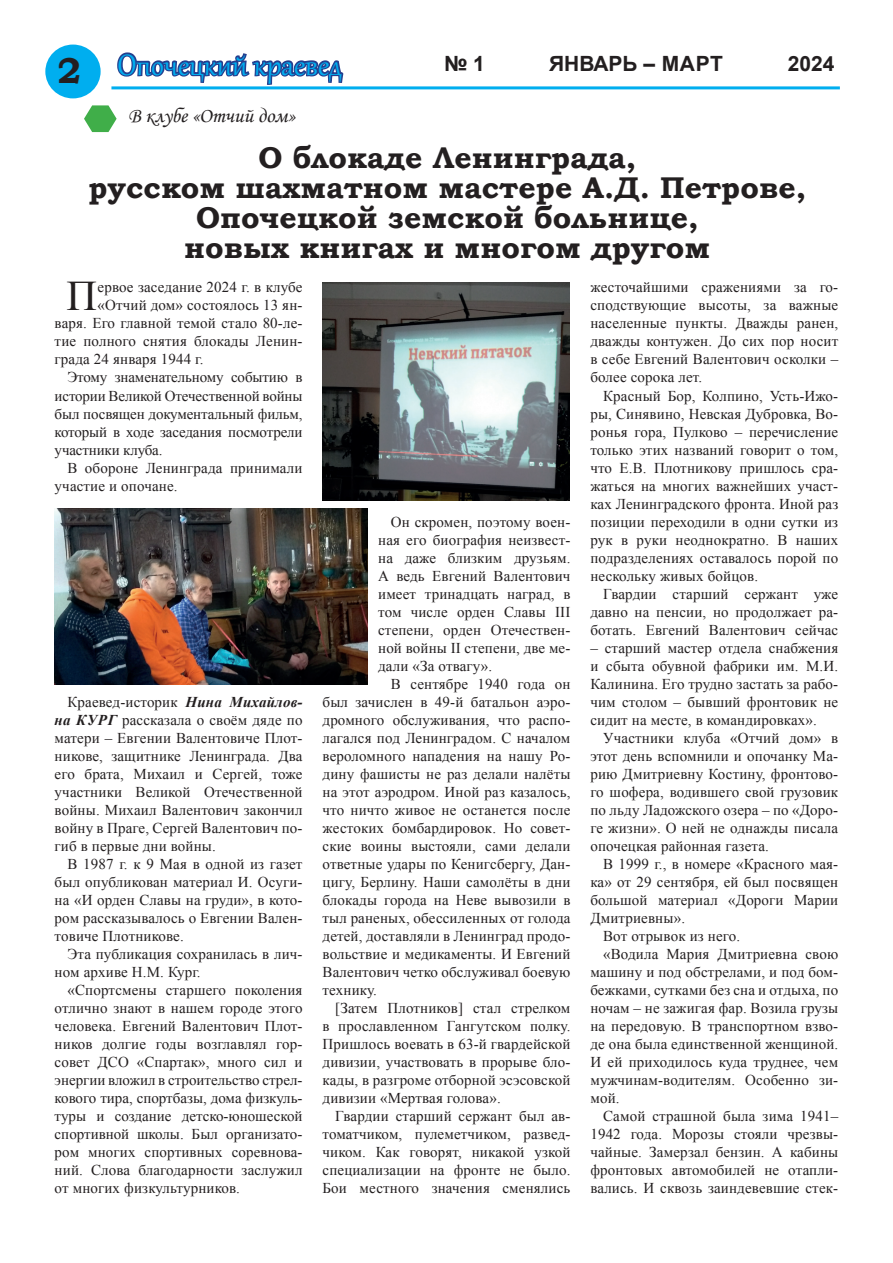
<style>
.page{position:relative;width:893px;height:1263px;background:#fff}
.page>*{position:absolute;margin:0;border:0;box-sizing:border-box;transform-origin:0 0}
.t1{font:42.15px "Times New Roman";color:#231f20}
.t2{font:36px "Gabriola";color:#00aeef}
.t3{font:700 36px "Bookman Old Style";color:#231f20}
.t4{font:700 30px/30px "Bookman Old Style";color:#231f20;text-align:center}
.t5{font:700 21px "Arial";color:#231f20}
.t6{font:21px "Monotype Corsiva";color:#231f20}
.t7{font:15px/18px "Times New Roman";letter-spacing:.01em;color:#231f20;text-align:justify}
.t8{font:15px "Times New Roman";letter-spacing:-.01em;color:#231f20}
.s1{font-weight:700;font-style:italic}
</style>
<div class="page">
<svg style="left:117px;top:52px;width:227px;height:33px"></svg>
<div style="left:45px;top:45px;width:56px;height:53px;background:#00aeef;border-radius:50%"></div>
<hr style="left:111px;top:86px;width:729px;height:3px;background:#00aeef">
<svg style="left:84px;top:105px;width:33px;height:27px"></svg>
<img style="left:323px;top:282px;width:247px;height:218px">
<img style="left:54px;top:508px;width:313px;height:177px">
<h2 class="t2" style="left:118px;top:41px;width:226px">Опочецкий краевед</h2>
<h2 class="t3" style="left:58px;top:45px;width:25px">2</h2>
<h3 class="t5" style="left:444px;top:49px;width:42px">№ 1</h3>
<h3 class="t5" style="left:549px;top:49px;width:175px">ЯНВАРЬ – МАРТ</h3>
<h3 class="t5" style="left:788px;top:49px;width:48px">2024</h3>
<h3 class="t6" style="left:128px;top:103px;width:169px">В клубе «Отчий дом»</h3>
<h3 class="t4" style="left:88px;top:142px;width:719px">О блокаде Ленинграда,<br>русском шахматном мастере А.Д. Петрове,<br>Опочецкой земской больнице,<br>новых книгах и многом другом</h3>
<h1 class="t1" style="left:67px;top:267px;width:32px">П</h1>
<p class="t7" style="left:98px;top:278px;width:207px">ервое заседание 2024 г. в клубе</p>
<p class="t7" style="left:98px;top:296px;width:206px">«Отчий дом» состоялось 13 ян-</p>
<p class="t7" style="left:55px;top:314px;width:249px">варя. Его главной темой стало 80-ле-</p>
<p class="t7" style="left:55px;top:332px;width:249px">тие полного снятия блокады Ленин-</p>
<p class="t7" style="left:55px;top:350px;width:150px">града 24 января 1944 г.</p>
<p class="t8" style="left:67px;top:367px;width:237px">Этому знаменательному событию в</p>
<p class="t8" style="left:55px;top:385px;width:249px">истории Великой Отечественной войны</p>
<p class="t8" style="left:55px;top:403px;width:249px">был посвящен документальный фильм,</p>
<p class="t8" style="left:55px;top:421px;width:249px">который в ходе заседания посмотрели</p>
<p class="t8" style="left:55px;top:439px;width:109px">участники клуба.</p>
<p class="t7" style="left:67px;top:458px;width:237px">В обороне Ленинграда принимали</p>
<p class="t7" style="left:55px;top:476px;width:124px">участие и опочане.</p>
<p class="t7" style="left:55px;top:692px;width:249px;text-indent:13px">Краевед-историк <span class="s1">Нина Михайлов&shy;на КУРГ</span> рассказала о своём дяде по матери – Евгении Валентовиче Плот&shy;никове, защитнике Ленинграда. Два его брата, Михаил и Сергей, тоже участники Великой Отечественной войны. Михаил Валентович закончил войну в Праге, Сергей Валентович по&shy;гиб в первые дни войны.</p>
<p class="t7" style="left:55px;top:854px;width:249px;text-indent:13px">В 1987 г. к 9 Мая в одной из газет был опубликован материал И. Осуги&shy;на «И орден Славы на груди», в кото&shy;ром рассказывалось о Евгении Вален&shy;товиче Плотникове.</p>
<p class="t7" style="left:55px;top:944px;width:249px;text-indent:13px">Эта публикация сохранилась в лич&shy;ном архиве Н.М. Кург.</p>
<p class="t7" style="left:55px;top:980px;width:249px;text-indent:13px">«Спортсмены старшего поколения отлично знают в нашем городе этого человека. Евгений Валентович Плот&shy;ников долгие годы возглавлял гор&shy;совет ДСО «Спартак», много сил и энергии вложил в строительство стрел&shy;кового тира, спортбазы, дома физкуль&shy;туры и создание детско-юношеской спортивной школы. Был организато&shy;ром многих спортивных соревнова&shy;ний. Слова благодарности заслужил от многих физкультурников.</p>
<p class="t7" style="left:378px;top:512px;width:194px;text-indent:13px">Он скромен, поэтому воен&shy;ная его биография неизвест&shy;на даже близким друзьям.<br>А ведь Евгений Валентович имеет тринадцать наград, в том числе орден Славы III степени, орден Отечествен&shy;ной войны II степени, две ме&shy;дали «За отвагу».</p>
<p class="t7" style="left:323px;top:674px;width:249px;text-indent:68px">В сентябре 1940 года он был зачислен в 49-й батальон аэро&shy;дромного обслуживания, что распо&shy;лагался под Ленинградом. С началом вероломного нападения на нашу Ро&shy;дину фашисты не раз делали налёты на этот аэродром. Иной раз казалось, что ничто живое не останется после жестоких бомбардировок. Но совет&shy;ские воины выстояли, сами делали ответные удары по Кенигсбергу, Дан&shy;цигу, Берлину. Наши самолёты в дни блокады города на Неве вывозили в тыл раненых, обессиленных от голода детей, доставляли в Ленинград продо&shy;вольствие и медикаменты. И Евгений Валентович четко обслуживал боевую технику.</p>
<p class="t7" style="left:323px;top:998px;width:249px;text-indent:13px">[Затем Плотников] стал стрелком в прославленном Гангутском полку.<br>Пришлось воевать в 63-й гвардейской дивизии, участвовать в прорыве бло&shy;кады, в разгроме отборной эсэсовской дивизии «Мертвая голова».</p>
<p class="t7" style="left:323px;top:1106px;width:249px;text-indent:13px">Гвардии старший сержант был ав&shy;томатчиком, пулеметчиком, развед&shy;чиком. Как говорят, никакой узкой специализации на фронте не было.<br>Бои местного значения сменялись</p>
<p class="t7" style="left:590px;top:278px;width:249px">жесточайшими сражениями за го&shy;сподствующие высоты, за важные населенные пункты. Дважды ранен, дважды контужен. До сих пор носит в себе Евгений Валентович осколки – более сорока лет.</p>
<p class="t7" style="left:590px;top:386px;width:249px;text-indent:13px">Красный Бор, Колпино, Усть-Ижо&shy;ры, Синявино, Невская Дубровка, Во&shy;ронья гора, Пулково – перечисление только этих названий говорит о том, что Е.В. Плотникову пришлось сра&shy;жаться на многих важнейших участ&shy;ках Ленинградского фронта. Иной раз позиции переходили в одни сутки из рук в руки неоднократно. В наших подразделениях оставалось порой по нескольку живых бойцов.</p>
<p class="t7" style="left:590px;top:584px;width:249px;text-indent:13px">Гвардии старший сержант уже давно на пенсии, но продолжает ра&shy;ботать. Евгений Валентович сейчас</p>
<p class="t7" style="left:590px;top:638px;width:249px">– старший мастер отдела снабжения и сбыта обувной фабрики им. М.И.<br>Калинина. Его трудно застать за рабо&shy;чим столом – бывший фронтовик не сидит на месте, в командировках».</p>
<p class="t7" style="left:590px;top:728px;width:249px;text-indent:13px">Участники клуба «Отчий дом» в этот день вспомнили и опочанку Ма&shy;рию Дмитриевну Костину, фронтово&shy;го шофера, водившего свой грузовик по льду Ладожского озера – по «Доро&shy;ге жизни». О ней не однажды писала опочецкая районная газета.</p>
<p class="t7" style="left:603px;top:854px;width:237px">В 1999 г., в номере «Красного мая-</p>
<p class="t7" style="left:590px;top:872px;width:249px">ка» от 29 сентября, ей был посвящен</p>
<p class="t7" style="left:590px;top:890px;width:249px">большой материал «Дороги Марии</p>
<p class="t7" style="left:590px;top:908px;width:96px">Дмитриевны».</p>
<p class="t7" style="left:603px;top:926px;width:139px">Вот отрывок из него.</p>
<p class="t7" style="left:603px;top:944px;width:237px">«Водила Мария Дмитриевна свою</p>
<p class="t7" style="left:590px;top:962px;width:249px">машину и под обстрелами, и под бом-</p>
<p class="t7" style="left:590px;top:980px;width:249px">бежками, сутками без сна и отдыха, по</p>
<p class="t7" style="left:590px;top:998px;width:249px">ночам – не зажигая фар. Возила грузы</p>
<p class="t7" style="left:590px;top:1016px;width:249px">на передовую. В транспортном взво-</p>
<p class="t7" style="left:590px;top:1034px;width:249px">де она была единственной женщиной.</p>
<p class="t7" style="left:590px;top:1052px;width:249px">И ей приходилось куда труднее, чем</p>
<p class="t7" style="left:590px;top:1070px;width:249px">мужчинам-водителям. Особенно зи-</p>
<p class="t7" style="left:590px;top:1088px;width:31px">мой.</p>
<p class="t7" style="left:603px;top:1106px;width:237px">Самой страшной была зима 1941–</p>
<p class="t7" style="left:590px;top:1124px;width:249px">1942 года. Морозы стояли чрезвы-</p>
<p class="t7" style="left:590px;top:1142px;width:249px">чайные. Замерзал бензин. А кабины</p>
<p class="t7" style="left:590px;top:1160px;width:249px">фронтовых автомобилей не отапли-</p>
<p class="t7" style="left:590px;top:1178px;width:249px">вались. И сквозь заиндевевшие стек-</p>
</div>
